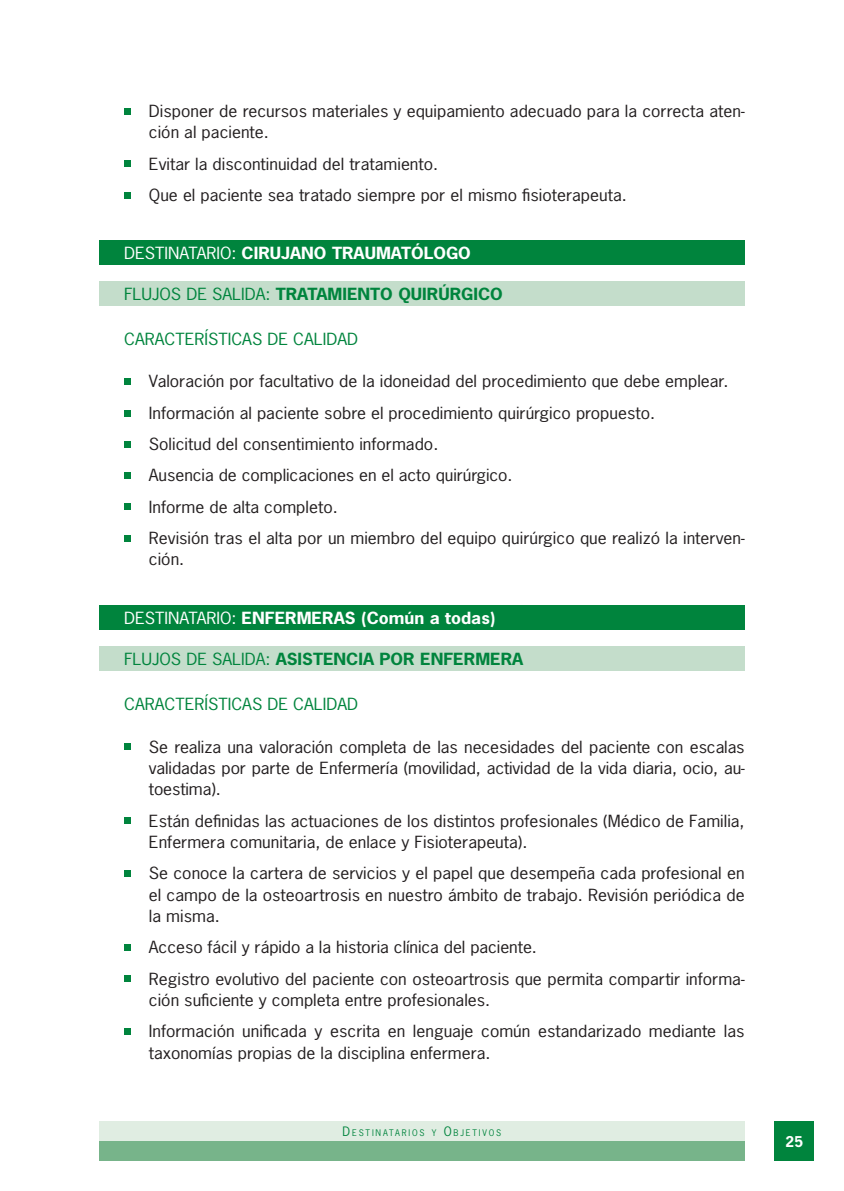
<style>
.page{position:relative;width:844px;height:1191px;background:#fff}
.page>*{position:absolute;margin:0;border:0;box-sizing:border-box;transform-origin:0 0}
.t1{font:15.75px/31.3px "News Gothic";color:#231f20;scale:1.11 1}
.t2{font:700 15.75px "News Gothic";color:#00843d;scale:1.11 1}
.t3{font:700 15.75px "News Gothic";color:#fff;scale:1.11 1}
.t4{font:15.75px "News Gothic";color:#00843d;scale:1.11 1}
.t5{font:700 14px "News Gothic";color:#fff}
.t6{font:8.58px "News Gothic";letter-spacing:.215em;color:#00843d}
.s1{font-weight:400}
.s2{font-size:12.25px}
</style>
<div class="page">
<div style="left:774px;top:1121px;width:40px;height:40px;background:#00843d"></div>
<div style="left:99px;top:1141px;width:645px;height:20px;background:#77b48a"></div>
<div style="left:99px;top:1121px;width:645px;height:20px;background:#e0ede2"></div>
<svg style="left:124px;top:108px;width:6px;height:6px"></svg>
<svg style="left:124px;top:161px;width:6px;height:6px"></svg>
<svg style="left:124px;top:192px;width:6px;height:6px"></svg>
<div style="left:99px;top:240px;width:645px;height:25px;background:#00843d"></div>
<div style="left:99px;top:281px;width:645px;height:25px;background:#c4ddcb"></div>
<svg style="left:124px;top:379px;width:6px;height:6px"></svg>
<svg style="left:124px;top:410px;width:6px;height:6px"></svg>
<svg style="left:124px;top:441px;width:6px;height:6px"></svg>
<svg style="left:124px;top:472px;width:6px;height:6px"></svg>
<svg style="left:124px;top:504px;width:6px;height:6px"></svg>
<svg style="left:124px;top:535px;width:6px;height:6px"></svg>
<div style="left:99px;top:605px;width:645px;height:25px;background:#00843d"></div>
<div style="left:99px;top:646px;width:645px;height:25px;background:#c4ddcb"></div>
<svg style="left:124px;top:744px;width:6px;height:6px"></svg>
<svg style="left:124px;top:818px;width:6px;height:6px"></svg>
<svg style="left:124px;top:870px;width:6px;height:6px"></svg>
<svg style="left:124px;top:944px;width:6px;height:6px"></svg>
<div style="left:124px;top:975px;width:6px;height:7px;background:#00843d"></div>
<svg style="left:124px;top:1028px;width:6px;height:6px"></svg>
<p class="t1" style="left:149px;top:100px;width:538px;line-height:21.3px">Disponer de recursos materiales y equipamiento adecuado para la correcta aten&shy;ción al paciente.</p>
<p class="t1" style="left:149px;top:148px;width:432px">Evitar la discontinuidad del tratamiento.<br>Que el paciente sea tratado siempre por el mismo fisioterapeuta.</p>
<p class="t3" style="left:124px;top:243px;width:314px"><span class="s1">DESTINATARIO:</span> CIRUJANO TRAUMATÓLOGO</p>
<p class="t2" style="left:124px;top:283px;width:342px"><span class="s1">FLUJOS DE SALIDA:</span> TRATAMIENTO QUIRÚRGICO</p>
<p class="t4" style="left:124px;top:329px;width:212px">CARACTERÍSTICAS DE CALIDAD</p>
<p class="t1" style="left:149px;top:366px;width:538px">Valoración por facultativo de la idoneidad del procedimiento que debe emplear.<br>Información al paciente sobre el procedimiento quirúrgico propuesto.<br>Solicitud del consentimiento informado.<br>Ausencia de complicaciones en el acto quirúrgico.<br>Informe de alta completo.<br>Revisión tras el alta por un miembro del equipo quirúrgico que realizó la interven-</p>
<p class="t1" style="left:149px;top:543px;width:33px">ción.</p>
<p class="t3" style="left:124px;top:608px;width:336px"><span class="s1">DESTINATARIO:</span> ENFERMERAS (Común a todas)</p>
<p class="t2" style="left:124px;top:648px;width:361px"><span class="s1">FLUJOS DE SALIDA:</span> ASISTENCIA POR ENFERMERA</p>
<p class="t4" style="left:124px;top:694px;width:212px">CARACTERÍSTICAS DE CALIDAD</p>
<p class="t1" style="left:149px;top:736px;width:538px;line-height:21.3px;text-align:justify">Se realiza una valoración completa de las necesidades del paciente con escalas validadas por parte de Enfermería (movilidad, actividad de la vida diaria, ocio, au&shy;toestima).</p>
<p class="t1" style="left:149px;top:810px;width:538px;line-height:21.3px">Están definidas las actuaciones de los distintos profesionales (Médico de Familia,<br>Enfermera comunitaria, de enlace y Fisioterapeuta).</p>
<p class="t1" style="left:149px;top:862px;width:538px;line-height:21.3px;text-align:justify">Se conoce la cartera de servicios y el papel que desempeña cada profesional en el campo de la osteoartrosis en nuestro ámbito de trabajo. Revisión periódica de la misma.</p>
<p class="t1" style="left:149px;top:931px;width:538px">Acceso fácil y rápido a la historia clínica del paciente.<br>Registro evolutivo del paciente con osteoartrosis que permita compartir informa-</p>
<p class="t1" style="left:149px;top:984px;width:538px">ción suficiente y completa entre profesionales.<br>Información unificada y escrita en lenguaje común estandarizado mediante las</p>
<p class="t1" style="left:149px;top:1036px;width:309px">taxonomías propias de la disciplina enfermera.</p>
<p class="t6" style="left:342px;top:1127px;width:160px"><span class="s2">D</span>ESTINATARIOS Y <span class="s2">O</span>BJETIVOS</p>
<p class="t5" style="left:785px;top:1132px;width:19px">25</p>
</div>
